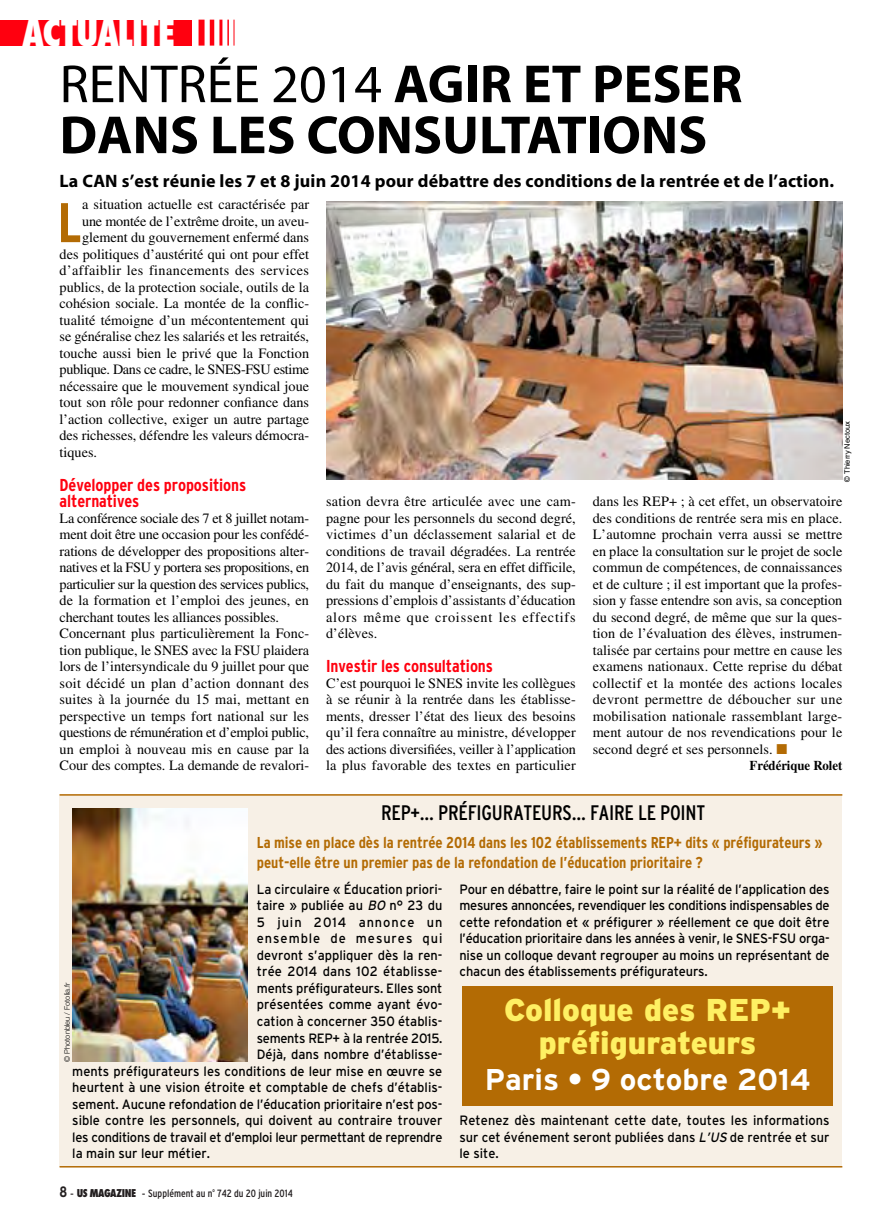
<style>
.page{position:relative;width:893px;height:1220px;background:#fff}
.page>*{position:absolute;margin:0;border:0;box-sizing:border-box;transform-origin:0 0}
.t1{font:700 condensed 55.65px "Interstate";color:#b36b04}
.t2{font:700 54px/51px "Myriad";color:#000}
.t3{font:800 condensed 36px "Futura";letter-spacing:-.04em;color:#fff}
.t4{font:900 31.5px/33px "Interstate";color:#fef063;text-align:center}
.t5{font:700 30px "Interstate";color:#fff}
.t6{font:condensed 21px "Interstate";letter-spacing:-.01em;color:#000}
.t7{font:700 18px "Myriad";letter-spacing:.01em;color:#000}
.t8{font:700 condensed 17.25px/16.5px "Interstate";letter-spacing:-.005em;color:#ff000f}
.t9{font:700 condensed 15.75px/19.5px "Interstate";letter-spacing:-.005em;color:#b36b04}
.t10{font:14.25px/16.5px "Times";color:#000;text-align:justify}
.t11{font:14.25px "Times";letter-spacing:.025em;color:#000}
.t12{font:14.25px "Times";letter-spacing:-.025em;color:#000}
.t13{font:13.5px/16.5px "Interstate";color:#000;text-align:justify;scale:.95 1}
.t14{font:13.5px "Interstate";letter-spacing:-.025em;color:#000;scale:.95 1}
.t15{font:13.5px "Interstate";letter-spacing:.075em;color:#000;scale:.95 1}
.t16{font:700 13.5px "Times";letter-spacing:-.005em;color:#000;scale:.95 1}
.t17{font:condensed 10.5px "Interstate";color:#231f20}
.t18{font:300 7.5px "Helvetica Neue";color:#000}
.t19{font:7.5px "Helvetica";color:#000}
.s1{font-weight:400}
.s2{color:#b36b04}
.s3{font-style:italic}
.s4{font-weight:700;font-size:15px}
.s5{font-stretch:normal}
.s6{font-family:"Futura";font-weight:800}
</style>
<div class="page">
<div style="left:1px;top:20px;width:191px;height:26px;background:#ff000f"></div>
<div style="left:198px;top:20px;width:6px;height:26px;background:#ff000f"></div>
<hr style="left:210px;top:20px;width:4px;height:26px;background:#ff000f">
<hr style="left:219px;top:20px;width:3px;height:26px;background:#ff000f">
<hr style="left:227px;top:20px;width:2px;height:26px;background:#ff000f">
<svg style="left:234px;top:20px;width:1px;height:26px"></svg>
<img style="left:327px;top:201px;width:515px;height:279px">
<div style="left:60px;top:794px;width:782px;height:372px;background:#f7f0e6"></div>
<hr style="left:60px;top:1166px;width:782px;height:1px;background:#b36b04">
<div style="left:462px;top:986px;width:371px;height:119px;background:#b36b04"></div>
<img style="left:72px;top:809px;width:176px;height:252px">
<hr style="left:60px;top:794px;width:782px;height:1px;background:#b36b04">
<h3 class="t3" style="left:22px;top:17px;width:155px">ACTUALITÉ</h3>
<h2 class="t2" style="left:60px;top:63px;width:684px"><span class="s1">RENTRÉE 2014</span> AGIR ET PESER<br>DANS LES CONSULTATIONS</h2>
<p class="t7" style="left:60px;top:174px;width:776px">La CAN s’est réunie les 7 et 8 juin 2014 pour débattre des conditions de la rentrée et de l’action.</p>
<h1 class="t1" style="left:57px;top:202px;width:26px">L</h1>
<p class="t10" style="left:82px;top:198px;width:228px">a situation actuelle est caractérisée par</p>
<p class="t10" style="left:82px;top:214px;width:228px">une montée de l’extrême droite, un aveu-</p>
<p class="t10" style="left:82px;top:231px;width:228px">glement du gouvernement enfermé dans</p>
<p class="t10" style="left:60px;top:247px;width:251px">des politiques d’austérité qui ont pour effet</p>
<p class="t11" style="left:60px;top:265px;width:251px">d’affaiblir les financements des services</p>
<p class="t10" style="left:60px;top:280px;width:251px">publics, de la protection sociale, outils de la</p>
<p class="t10" style="left:60px;top:297px;width:251px">cohésion sociale. La montée de la conflic-</p>
<p class="t10" style="left:60px;top:313px;width:251px">tualité témoigne d’un mécontentement qui</p>
<p class="t10" style="left:60px;top:330px;width:251px">se généralise chez les salariés et les retraités,</p>
<p class="t10" style="left:60px;top:346px;width:251px">touche aussi bien le privé que la Fonction</p>
<p class="t12" style="left:60px;top:364px;width:251px">publique. Dans ce cadre, le SNES-FSU estime</p>
<p class="t10" style="left:60px;top:379px;width:251px">nécessaire que le mouvement syndical joue</p>
<p class="t10" style="left:60px;top:396px;width:251px">tout son rôle pour redonner confiance dans</p>
<p class="t10" style="left:60px;top:412px;width:251px">l’action collective, exiger un autre partage</p>
<p class="t10" style="left:60px;top:429px;width:251px">des richesses, défendre les valeurs démocra-</p>
<p class="t10" style="left:60px;top:445px;width:39px">tiques.</p>
<p class="t8" style="left:60px;top:478px;width:188px">Développer des propositions alternatives</p>
<p class="t10" style="left:60px;top:511px;width:251px;text-align:left">La conférence sociale des 7 et 8 juillet notam&shy;ment doit être une occasion pour les confédé&shy;rations de développer des propositions alter&shy;natives et la FSU y portera ses propositions, en particulier sur la question des services publics, de la formation et l’emploi des jeunes, en cherchant toutes les alliances possibles.<br>Concernant plus particulièrement la Fonc&shy;tion publique, le SNES avec la FSU plaidera lors de l’intersyndicale du 9 juillet pour que soit décidé un plan d’action donnant des suites à la journée du 15 mai, mettant en perspective un temps fort national sur les questions de rémunération et d’emploi public, un emploi à nouveau mis en cause par la Cour des comptes. La demande de revalori-</p>
<p class="t19" style="left:844px;top:481px;width:62px;rotate:-90deg">© Thierry Nectoux</p>
<p class="t10" style="left:592px;top:495px;width:251px">dans les REP+ ; à cet effet, un observatoire des conditions de rentrée sera mis en place.<br>L’automne prochain verra aussi se mettre en place la consultation sur le projet de socle commun de compétences, de connaissances et de culture ; il est important que la profes&shy;sion y fasse entendre son avis, sa conception du second degré, de même que sur la ques&shy;tion de l’évaluation des élèves, instrumen&shy;talisée par certains pour mettre en cause les examens nationaux. Cette reprise du débat collectif et la montée des actions locales devront permettre de déboucher sur une mobilisation nationale rassemblant large&shy;ment autour de nos revendications pour le second degré et ses personnels. <span class="s2">■</span></p>
<p class="t16" style="left:749px;top:761px;width:99px">Frédérique Rolet</p>
<h3 class="t6" style="left:381px;top:805px;width:326px">REP+... PRÉFIGURATEURS... FAIRE LE POINT</h3>
<p class="t10" style="left:326px;top:495px;width:251px">sation devra être articulée avec une cam&shy;pagne pour les personnels du second degré, victimes d’un déclassement salarial et de conditions de travail dégradées. La rentrée 2014, de l’avis général, sera en effet difficile, du fait du manque d’enseignants, des sup&shy;pressions d’emplois d’assistants d’éducation alors même que croissent les effectifs d’élèves.</p>
<p class="t8" style="left:326px;top:659px;width:168px">Investir les consultations</p>
<p class="t10" style="left:326px;top:676px;width:251px">C’est pourquoi le SNES invite les collègues à se réunir à la rentrée dans les établisse&shy;ments, dresser l’état des lieux des besoins qu’il fera connaître au ministre, développer des actions diversifiées, veiller à l’application la plus favorable des textes en particulier</p>
<p class="t9" style="left:257px;top:834px;width:567px">La mise en place dès la rentrée 2014 dans les 102 établissements REP+ dits « préfigurateurs » peut-elle être un premier pas de la refondation de l’éducation prioritaire ?</p>
<p class="t13" style="left:257px;top:882px;width:197px">La circulaire « Éducation priori-</p>
<p class="t13" style="left:257px;top:898px;width:197px">taire » publiée au <span class="s3">BO</span> n° 23 du</p>
<p class="t15" style="left:257px;top:917px;width:197px">5 juin 2014 annonce un</p>
<p class="t15" style="left:257px;top:933px;width:197px">ensemble de mesures qui</p>
<p class="t13" style="left:257px;top:948px;width:197px">devront s’appliquer dès la ren-</p>
<p class="t13" style="left:257px;top:964px;width:197px">trée 2014 dans 102 établisse-</p>
<p class="t13" style="left:257px;top:981px;width:197px">ments préfigurateurs. Elles sont</p>
<p class="t13" style="left:257px;top:997px;width:197px">présentées comme ayant évo-</p>
<p class="t13" style="left:257px;top:1014px;width:197px">cation à concerner 350 établis-</p>
<p class="t14" style="left:257px;top:1032px;width:197px">sements REP+ à la rentrée 2015.</p>
<p class="t13" style="left:257px;top:1047px;width:197px">Déjà, dans nombre d’établisse-</p>
<p class="t13" style="left:72px;top:1063px;width:391px">ments préfigurateurs les conditions de leur mise en œuvre se</p>
<p class="t13" style="left:72px;top:1080px;width:391px">heurtent à une vision étroite et comptable de chefs d’établis-</p>
<p class="t13" style="left:72px;top:1096px;width:391px">sement. Aucune refondation de l’éducation prioritaire n’est pos-</p>
<p class="t13" style="left:72px;top:1113px;width:391px">sible contre les personnels, qui doivent au contraire trouver</p>
<p class="t14" style="left:72px;top:1131px;width:391px">les conditions de travail et d’emploi leur permettant de reprendre</p>
<p class="t13" style="left:72px;top:1146px;width:147px">la main sur leur métier.</p>
<p class="t18" style="left:65px;top:1061px;width:81px;rotate:-90deg">© Photonbleu / Fotolia.fr</p>
<p class="t17" style="left:60px;top:1189px;width:235px"><span class="s4">8</span> <span class="s5">-</span> <span class="s6">US MAGAZINE</span> <span class="s5">-</span> Supplément au n<sup>o</sup> 742 du 20 juin 2014</p>
<p class="t13" style="left:459px;top:882px;width:391px">Pour en débattre, faire le point sur la réalité de l’application des mesures annoncées, revendiquer les conditions indispensables de cette refondation et « préfigurer » réellement ce que doit être l’éducation prioritaire dans les années à venir, le SNES-FSU orga&shy;nise un colloque devant regrouper au moins un représentant de chacun des établissements préfigurateurs.</p>
<h3 class="t4" style="left:504px;top:996px;width:288px">Colloque des REP+ préfigurateurs</h3>
<h3 class="t5" style="left:484px;top:1068px;width:327px">Paris • 9 octobre 2014</h3>
<p class="t13" style="left:459px;top:1113px;width:391px">Retenez dès maintenant cette date, toutes les informations sur cet événement seront publiées dans <span class="s3">L’US</span>de rentrée et sur le site.</p>
</div>
